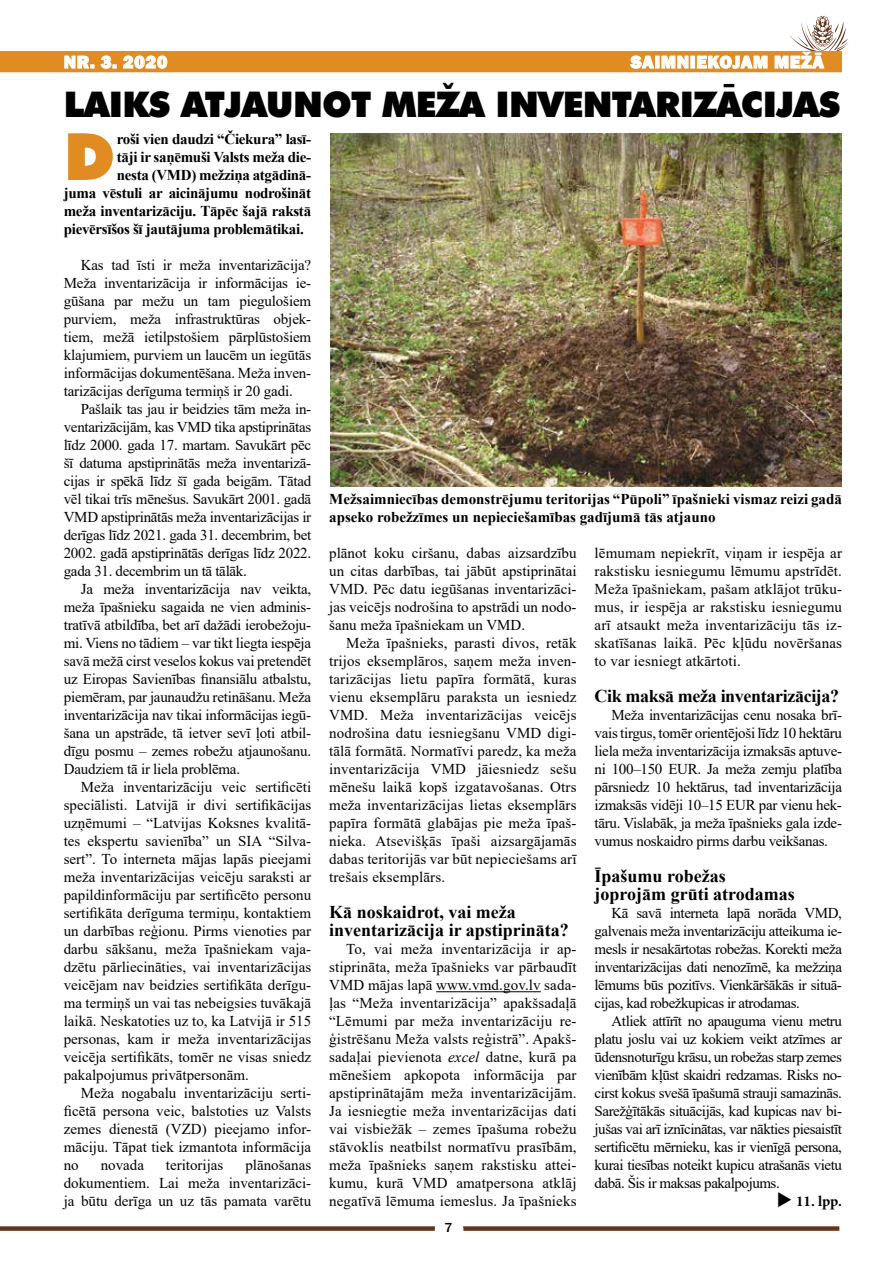
<style>
.page{position:relative;width:893px;height:1263px;background:#fff}
.page>*{position:absolute;margin:0;border:0;box-sizing:border-box;transform-origin:0 0}
.t1{font:900 65.4px "Futura TL";color:#e08c23}
.t2{font:900 35.25px "Futura TL";letter-spacing:-.02em;color:#000}
.t3{font:700 18px/18px "Times New Roman";color:#000}
.t4{font:700 18px "Times New Roman";letter-spacing:-.02em;color:#000}
.t5{font:800 18px "Franklin Gothic";letter-spacing:.04em;color:#fff}
.t6{font:15px/18px "Times New Roman";color:#000;text-align:justify}
.t7{font:700 15px "Times New Roman";letter-spacing:-.02em;color:#000}
.t8{font:700 15px/18px "Times New Roman";color:#000}
.t9{font:700 15px "Minion Pro";color:#000}
.t10{font:500 13.5px "Franklin Gothic";color:#000}
.s1{font-style:italic}
</style>
<div class="page">
<div style="left:0;top:1226px;width:839px;height:5px;background:#62351c"></div>
<div style="left:435px;top:1222px;width:28px;height:17px;background:#fff;border-radius:6px"></div>
<div style="left:0;top:51px;width:842px;height:21px;background:#e08c23"></div>
<svg style="left:64px;top:55px;width:53px;height:14px"></svg>
<svg style="left:123px;top:55px;width:45px;height:14px"></svg>
<svg style="left:630px;top:55px;width:25px;height:14px"></svg>
<div style="left:655px;top:56px;width:4px;height:13px;border:1px solid #fff"></div>
<svg style="left:661px;top:55px;width:28px;height:14px"></svg>
<div style="left:690px;top:56px;width:5px;height:13px;border:1px solid #fff"></div>
<svg style="left:697px;top:55px;width:71px;height:14px"></svg>
<svg style="left:774px;top:16px;width:74px;height:53px"></svg>
<hr style="left:436px;top:991px;width:105px;height:1px;background:#000">
<img style="left:330px;top:134px;width:512px;height:352px">
<p class="t5" style="left:64px;top:50px;width:105px">NR. 3. 2020</p>
<p class="t5" style="left:631px;top:50px;width:195px">SAIMNIEKOJAM MEŽĀ</p>
<h2 class="t2" style="left:64px;top:81px;width:778px">LAIKS ATJAUNOT MEŽA INVENTARIZĀCIJAS</h2>
<h1 class="t1" style="left:64px;top:112px;width:53px">D</h1>
<p class="t7" style="left:117px;top:128px;width:196px">roši vien daudzi “Čiekura” lasī-</p>
<p class="t7" style="left:117px;top:146px;width:196px">tāji ir saņēmuši Valsts meža die-</p>
<p class="t7" style="left:117px;top:164px;width:196px">nesta (VMD) mežziņa atgādinā-</p>
<p class="t7" style="left:64px;top:182px;width:249px">juma vēstuli ar aicinājumu nodrošināt</p>
<p class="t7" style="left:64px;top:200px;width:249px">meža inventarizāciju. Tāpēc šajā rakstā</p>
<p class="t7" style="left:64px;top:218px;width:241px">pievērsīšos šī jautājuma problemātikai.</p>
<p class="t6" style="left:64px;top:256px;width:249px;text-indent:17px">Kas tad īsti ir meža inventarizācija?<br>Meža inventarizācija ir informācijas ie&shy;gūšana par mežu un tam piegulošiem purviem, meža infrastruktūras objek&shy;tiem, mežā ietilpstošiem pārplūstošiem klajumiem, purviem un laucēm un iegūtās informācijas dokumentēšana. Meža inven&shy;tarizācijas derīguma termiņš ir 20 gadi.</p>
<p class="t6" style="left:64px;top:400px;width:249px;text-indent:17px">Pašlaik tas jau ir beidzies tām meža in&shy;ventarizācijām, kas VMD tika apstiprinātas līdz 2000. gada 17. martam. Savukārt pēc šī datuma apstiprinātās meža inventarizā&shy;cijas ir spēkā līdz šī gada beigām. Tātad vēl tikai trīs mēnešus. Savukārt 2001. gadā VMD apstiprinātās meža inventarizācijas ir derīgas līdz 2021. gada 31. decembrim, bet 2002. gadā apstiprinātās derīgas līdz 2022. gada 31. decembrim un tā tālāk.</p>
<p class="t6" style="left:64px;top:580px;width:249px;text-indent:17px">Ja meža inventarizācija nav veikta, meža īpašnieku sagaida ne vien adminis&shy;tratīvā atbildība, bet arī dažādi ierobežoju&shy;mi. Viens no tādiem – var tikt liegta iespēja savā mežā cirst veselos kokus vai pretendēt uz Eiropas Savienības finansiālu atbalstu, piemēram, par jaunaudžu retināšanu. Meža inventarizācija nav tikai informācijas iegū&shy;šana un apstrāde, tā ietver sevī ļoti atbil&shy;dīgu posmu – zemes robežu atjaunošanu.<br>Daudziem tā ir liela problēma.</p>
<p class="t6" style="left:64px;top:778px;width:249px;text-indent:17px">Meža inventarizāciju veic sertificēti speciālisti. Latvijā ir divi sertifikācijas uzņēmumi – “Latvijas Koksnes kvalitā&shy;tes ekspertu savienība” un SIA “Silva&shy;sert”. To interneta mājas lapās pieejami meža inventarizācijas veicēju saraksti ar papildinformāciju par sertificēto personu sertifikāta derīguma termiņu, kontaktiem un darbības reģionu. Pirms vienoties par darbu sākšanu, meža īpašniekam vaja&shy;dzētu pārliecināties, vai inventarizācijas veicējam nav beidzies sertifikāta derīgu&shy;ma termiņš un vai tas nebeigsies tuvākajā laikā. Neskatoties uz to, ka Latvijā ir 515 personas, kam ir meža inventarizācijas veicēja sertifikāts, tomēr ne visas sniedz pakalpojumus privātpersonām.</p>
<p class="t6" style="left:64px;top:1084px;width:249px;text-indent:17px">Meža nogabalu inventarizāciju serti&shy;ficētā persona veic, balstoties uz Valsts zemes dienestā (VZD) pieejamo infor&shy;māciju. Tāpat tiek izmantota informācija no</p>
<p class="t6" style="left:101px;top:1156px;width:45px">novada</p>
<p class="t6" style="left:166px;top:1156px;width:59px">teritorijas</p>
<p class="t6" style="left:64px;top:1156px;width:249px;text-indent:182px">plānošanas dokumentiem. Lai meža inventarizāci&shy;ja būtu derīga un uz tās pamata varētu</p>
<p class="t8" style="left:329px;top:490px;width:514px">Mežsaimniecības demonstrējumu teritorijas “Pūpoli” īpašnieki vismaz reizi gadā apseko robežzīmes un nepieciešamības gadījumā tās atjauno</p>
<p class="t6" style="left:329px;top:544px;width:249px">plānot koku ciršanu, dabas aizsardzību un citas darbības, tai jābūt apstiprinātai VMD. Pēc datu iegūšanas inventarizāci&shy;jas veicējs nodrošina to apstrādi un nodo&shy;šanu meža īpašniekam un VMD.</p>
<p class="t6" style="left:329px;top:634px;width:249px;text-indent:17px">Meža īpašnieks, parasti divos, retāk trijos eksemplāros, saņem meža inven&shy;tarizācijas lietu papīra formātā, kuras vienu eksemplāru paraksta un iesniedz VMD. Meža inventarizācijas veicējs nodrošina datu iesniegšanu VMD digi&shy;tālā formātā. Normatīvi paredz, ka meža inventarizācija VMD jāiesniedz sešu mēnešu laikā kopš izgatavošanas. Otrs meža inventarizācijas lietas eksemplārs papīra formātā glabājas pie meža īpaš&shy;nieka. Atsevišķās īpaši aizsargājamās dabas teritorijās var būt nepieciešams arī trešais eksemplārs.</p>
<p class="t3" style="left:329px;top:902px;width:241px">Kā noskaidrot, vai meža inventarizācija ir apstiprināta?</p>
<p class="t6" style="left:329px;top:940px;width:249px;text-indent:17px">To, vai meža inventarizācija ir ap&shy;stiprināta, meža īpašnieks var pārbaudīt VMD mājas lapā www.vmd.gov.lv sada&shy;ļas “Meža inventarizācija” apakšsadaļā “Lēmumi par meža inventarizāciju re&shy;ģistrēšanu Meža valsts reģistrā”. Apakš&shy;sadaļai pievienota <span class="s1">excel</span> datne, kurā pa mēnešiem apkopota informācija par apstiprinātajām meža inventarizācijām.<br>Ja iesniegtie meža inventarizācijas dati vai visbiežāk – zemes īpašuma robežu stāvoklis neatbilst normatīvu prasībām, meža īpašnieks saņem rakstisku attei&shy;kumu, kurā VMD amatpersona atklāj negatīvā lēmuma iemeslus. Ja īpašnieks</p>
<p class="t10" style="left:444px;top:1219px;width:9px">7</p>
<p class="t6" style="left:595px;top:544px;width:249px">lēmumam nepiekrīt, viņam ir iespēja ar rakstisku iesniegumu lēmumu apstrīdēt.<br>Meža īpašniekam, pašam atklājot trūku&shy;mus, ir iespēja ar rakstisku iesniegumu arī atsaukt meža inventarizāciju tās iz&shy;skatīšanas laikā. Pēc kļūdu novēršanas to var iesniegt atkārtoti.</p>
<p class="t4" style="left:595px;top:683px;width:246px">Cik maksā meža inventarizācija?</p>
<p class="t6" style="left:595px;top:706px;width:249px;text-indent:17px">Meža inventarizācijas cenu nosaka brī&shy;vais tirgus, tomēr orientējoši līdz 10 hektāru liela meža inventarizācija izmaksās aptuve&shy;ni 100–150 EUR. Ja meža zemju platība pārsniedz 10 hektārus, tad inventarizācija izmaksās vidēji 10–15 EUR par vienu hek&shy;tāru. Vislabāk, ja meža īpašnieks gala izde&shy;vumus noskaidro pirms darbu veikšanas.</p>
<p class="t3" style="left:595px;top:866px;width:202px">Īpašumu robežas joprojām grūti atrodamas</p>
<p class="t6" style="left:595px;top:904px;width:249px;text-indent:17px">Kā savā interneta lapā norāda VMD, galvenais meža inventarizāciju atteikuma ie&shy;mesls ir nesakārtotas robežas. Korekti meža inventarizācijas dati nenozīmē, ka mežziņa lēmums būs pozitīvs. Vienkāršākās ir situā&shy;cijas, kad robežkupicas ir atrodamas.</p>
<p class="t6" style="left:595px;top:1012px;width:249px;text-indent:17px">Atliek attīrīt no apauguma vienu metru platu joslu vai uz kokiem veikt atzīmes ar ūdensnoturīgu krāsu, un robežas starp zemes vienībām kļūst skaidri redzamas. Risks no&shy;cirst kokus svešā īpašumā strauji samazinās.<br>Sarežģītākās situācijās, kad kupicas nav bi&shy;jušas vai arī iznīcinātas, var nākties piesaistīt sertificētu mērnieku, kas ir vienīgā persona, kurai tiesības noteikt kupicu atrašanās vietu dabā. Šis ir maksas pakalpojums.</p>
<p class="t9" style="left:777px;top:1191px;width:66px">◆ 11. lpp.</p>
</div>
